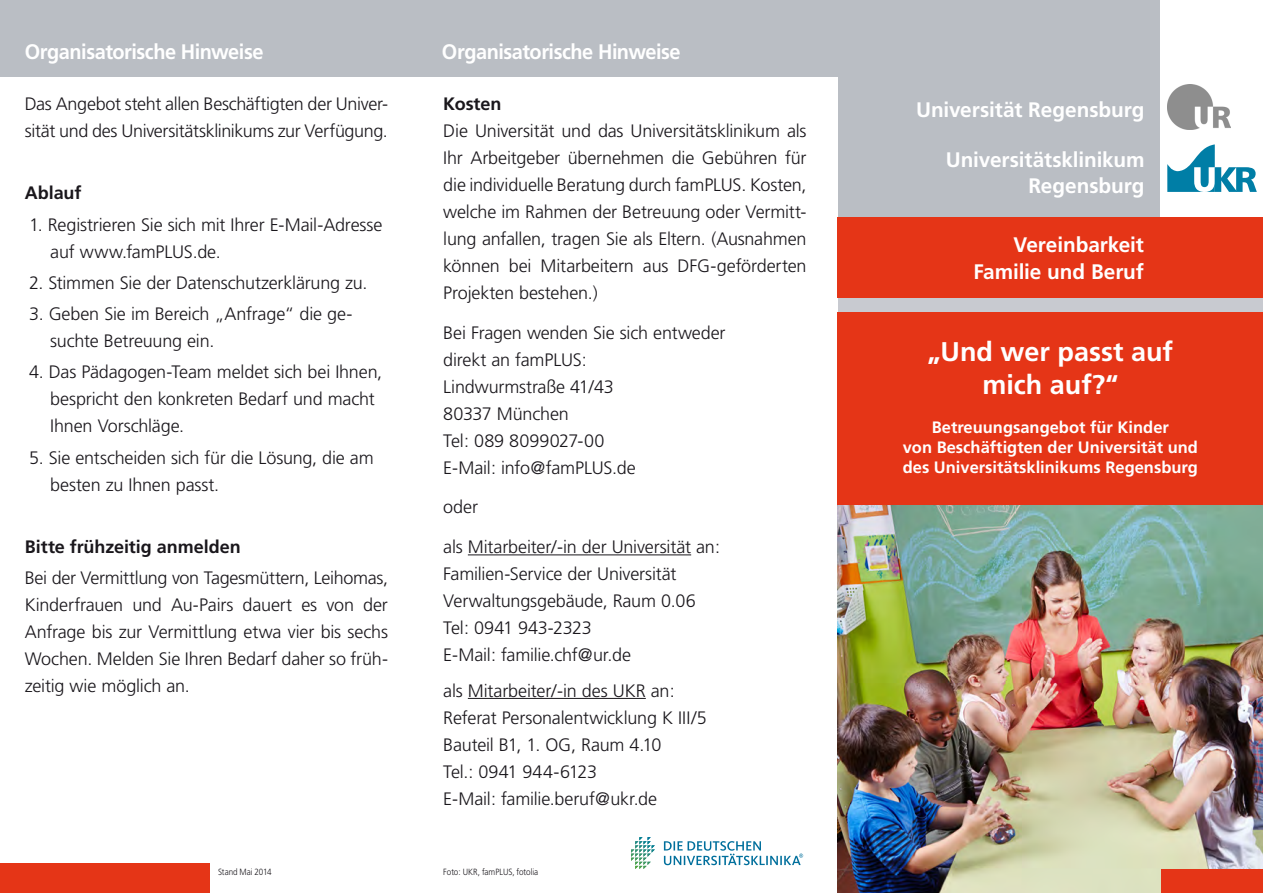
<style>
.page{position:relative;width:1263px;height:893px;background:#fff}
.page>*{position:absolute;margin:0;border:0;box-sizing:border-box;transform-origin:0 0}
.t1{font:700 27px/32.4px "Frutiger";color:#fff;text-align:center}
.t2{font:700 21px/27px "Frutiger";letter-spacing:-.01em;color:#fff;text-align:right}
.t3{font:700 21px "Frutiger";letter-spacing:-.01em;color:#fff;scale:.95 1}
.t4{font:300 18px/27px "Frutiger";letter-spacing:-.01em;color:#1a171c}
.t5{font:700 18px "Frutiger";letter-spacing:-.005em;color:#1a171c}
.t6{font:700 16.5px/19.8px "Frutiger";color:#fff;text-align:center}
.t7{font:300 9px "Frutiger";letter-spacing:-.005em;color:#1a171c;scale:.9 1}
</style>
<div class="page">
<hr style="left:468px;top:554px;width:223px;height:1px;background:#1a171c">
<hr style="left:468px;top:698px;width:178px;height:1px;background:#1a171c">
<img style="left:838px;top:505px;width:425px;height:388px">
<div style="left:0;top:0;width:1263px;height:77px;background:#babec4"></div>
<div style="left:838px;top:0;width:425px;height:217px;background:#babec4"></div>
<div style="left:1160px;top:0;width:103px;height:218px;background:#fff"></div>
<div style="left:838px;top:296px;width:425px;height:17px;background:#c8cad0"></div>
<div style="left:838px;top:217px;width:425px;height:81px;background:#e53517"></div>
<div style="left:1161px;top:870px;width:102px;height:23px;background:#e53517"></div>
<div style="left:0;top:863px;width:210px;height:30px;background:#e53517"></div>
<div style="left:838px;top:313px;width:425px;height:192px;background:#e53517"></div>
<svg style="left:1167px;top:144px;width:90px;height:48px"></svg>
<svg style="left:631px;top:837px;width:24px;height:32px"></svg>
<svg style="left:664px;top:841px;width:139px;height:24px"></svg>
<img style="left:1167px;top:84px;width:63px;height:45px">
<p class="t3" style="left:25px;top:39px;width:253px">Organisatorische Hinweise</p>
<p class="t3" style="left:442px;top:39px;width:253px">Organisatorische Hinweise</p>
<p class="t4" style="left:25px;top:90px;width:365px">Das Angebot steht allen Beschäftigten der Univer&shy;sität und des Universitätsklinikums zur Verfügung.</p>
<p class="t5" style="left:25px;top:182px;width:58px">Ablauf</p>
<p class="t4" style="left:50px;top:211px;width:334px;text-indent:-21px">1. Registrieren Sie sich mit Ihrer E-Mail-Adresse auf www.famPLUS.de.</p>
<p class="t4" style="left:29px;top:269px;width:340px">2. Stimmen Sie der Datenschutzerklärung zu.</p>
<p class="t4" style="left:50px;top:300px;width:304px;text-indent:-21px">3. Geben Sie im Bereich „Anfrage“ die ge&shy;suchte Betreuung ein.</p>
<p class="t4" style="left:50px;top:359px;width:333px;text-indent:-21px">4. Das Pädagogen-Team meldet sich bei Ihnen, bespricht den konkreten Bedarf und macht<br>Ihnen Vorschläge.</p>
<p class="t4" style="left:50px;top:444px;width:325px;text-indent:-21px">5. Sie entscheiden sich für die Lösung, die am besten zu Ihnen passt.</p>
<p class="t5" style="left:25px;top:536px;width:217px">Bitte frühzeitig anmelden</p>
<p class="t4" style="left:25px;top:565px;width:365px;text-align:justify">Bei der Vermittlung von Tagesmüttern, Leihomas, Kinderfrauen und Au-Pairs dauert es von der Anfrage bis zur Vermittlung etwa vier bis sechs Wochen. Melden Sie Ihren Bedarf daher so früh&shy;zeitig wie möglich an.</p>
<p class="t7" style="left:218px;top:866px;width:61px">Stand Mai 2014</p>
<p class="t5" style="left:443px;top:93px;width:60px">Kosten</p>
<p class="t4" style="left:443px;top:117px;width:365px;text-align:justify">Die Universität und das Universitätsklinikum als Ihr Arbeitgeber übernehmen die Gebühren für die individuelle Beratung durch famPLUS. Kosten, welche im Rahmen der Betreuung oder Vermitt&shy;lung anfallen, tragen Sie als Eltern. (Ausnahmen können bei Mitarbeitern aus DFG-geförderten Projekten bestehen.)</p>
<p class="t4" style="left:443px;top:319px;width:284px">Bei Fragen wenden Sie sich entweder direkt an famPLUS:<br>Lindwurmstraße 41/43<br>80337 München<br>Tel: 089 8099027-00<br>E-Mail: info@famPLUS.de</p>
<p class="t4" style="left:443px;top:494px;width:36px">oder</p>
<p class="t4" style="left:443px;top:533px;width:278px">als Mitarbeiter/-in der Universität an:<br>Familien-Service der Universität<br>Verwaltungsgebäude, Raum 0.06<br>Tel: 0941 943-2323<br>E-Mail: familie.chf@ur.de</p>
<p class="t4" style="left:443px;top:677px;width:265px">als Mitarbeiter/-in des UKR an:<br>Referat Personalentwicklung K III/5<br>Bauteil B1, 1. OG, Raum 4.10<br>Tel.: 0941 944-6123<br>E-Mail: familie.beruf@ukr.de</p>
<p class="t7" style="left:443px;top:866px;width:107px">Foto: UKR, famPLUS, fotolia</p>
<p class="t2" style="left:916px;top:96px;width:230px">Universität Regensburg</p>
<p class="t2" style="left:946px;top:147px;width:200px;line-height:25.2px">Universitätsklinikum<br>Regensburg</p>
<p class="t2" style="left:973px;top:231px;width:172px">Vereinbarkeit<br>Familie und Beruf</p>
<h1 class="t1" style="left:927px;top:335px;width:247px">„Und wer passt auf mich auf?“</h1>
<p class="t6" style="left:903px;top:417px;width:297px">Betreuungsangebot für Kinder<br>von Beschäftigten der Universität und des Universitätsklinikums Regensburg</p>
</div>
